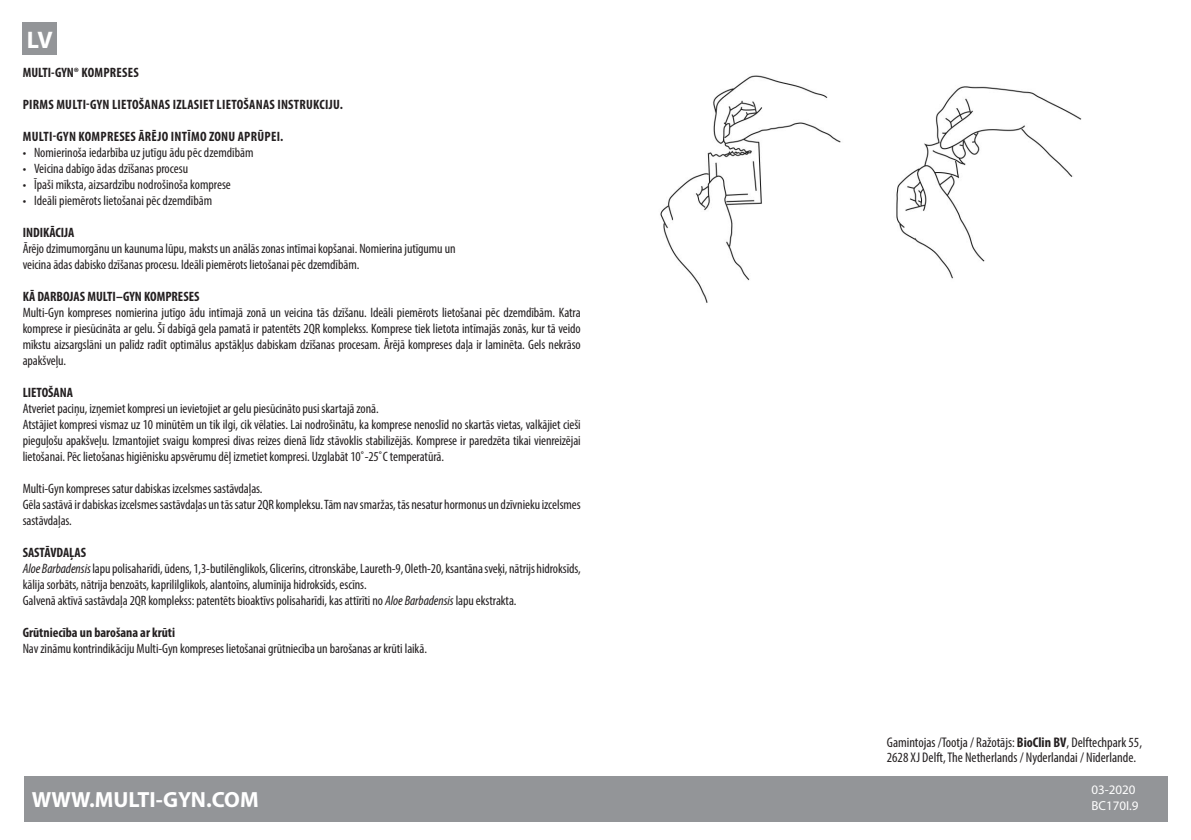
<style>
.page{position:relative;width:1191px;height:840px;background:#fff}
.page>*{position:absolute;margin:0;border:0;box-sizing:border-box;transform-origin:0 0}
.t1{font:700 24px "Myriad Pro";color:#fff}
.t2{font:700 22px "Myriad Pro";color:#fff}
.t3{font:condensed 14px/15px "Myriad Pro";color:#231f20}
.t4{font:condensed 13.6px/16px "Myriad Pro";letter-spacing:-.005em;color:#231f20;text-align:justify}
.t5{font:700 condensed 13.6px "Myriad Pro";letter-spacing:.005em;color:#231f20}
.t6{font:13px/16.6px "Myriad Pro";color:#fff}
.s1{font-style:italic}
.s2{font-weight:700}
</style>
<div class="page">
<img style="left:660px;top:75px;width:422px;height:228px">
<div style="left:23px;top:23px;width:34px;height:32px;background:#939598"></div>
<div style="left:24px;top:775px;width:1143px;height:45px;background:#939598"></div>
<p class="t1" style="left:27px;top:24px;width:27px">LV</p>
<p class="t5" style="left:23px;top:64px;width:118px">MULTI-GYN® KOMPRESES</p>
<p class="t5" style="left:23px;top:96px;width:322px">PIRMS MULTI-GYN LIETOŠANAS IZLASIET LIETOŠANAS INSTRUKCIJU.</p>
<p class="t5" style="left:23px;top:128px;width:262px">MULTI-GYN KOMPRESES ĀRĒJO INTĪMO ZONU APRŪPEI.</p>
<p class="t4" style="left:23px;top:144px;width:232px">• Nomierinoša iedarbība uz jutīgu ādu pēc dzemdībām</p>
<p class="t4" style="left:23px;top:160px;width:167px">• Veicina dabīgo ādas dzīšanas procesu</p>
<p class="t4" style="left:23px;top:176px;width:210px">• Īpaši mīksta, aizsardzību nodrošinoša komprese</p>
<p class="t4" style="left:23px;top:192px;width:191px">• Ideāli piemērots lietošanai pēc dzemdībām</p>
<p class="t5" style="left:23px;top:224px;width:53px">INDIKĀCIJA</p>
<p class="t4" style="left:23px;top:240px;width:434px">Ārējo dzimumorgānu un kaunuma lūpu, maksts un anālās zonas intīmai kopšanai. Nomierina jutīgumu un</p>
<p class="t4" style="left:23px;top:256px;width:338px">veicina ādas dabisko dzīšanas procesu. Ideāli piemērots lietošanai pēc dzemdībām.</p>
<p class="t5" style="left:23px;top:288px;width:178px">KĀ DARBOJAS MULTI–GYN KOMPRESES</p>
<p class="t4" style="left:23px;top:304px;width:559px">Multi-Gyn kompreses nomierina jutīgo ādu intīmajā zonā un veicina tās dzīšanu. Ideāli piemērots lietošanai pēc dzemdībām. Katra komprese ir piesūcināta ar gelu. Šī dabīgā gela pamatā ir patentēts 2QR komplekss. Komprese tiek lietota intīmajās zonās, kur tā veido mīkstu aizsargslāni un palīdz radīt optimālus apstākļus dabiskam dzīšanas procesam. Ārējā kompreses daļa ir laminēta. Gels nekrāso apakšveļu.</p>
<p class="t5" style="left:23px;top:384px;width:52px">LIETOŠANA</p>
<p class="t4" style="left:23px;top:400px;width:357px">Atveriet paciņu, izņemiet kompresi un ievietojiet ar gelu piesūcināto pusi skartajā zonā.</p>
<p class="t4" style="left:23px;top:416px;width:559px">Atstājiet kompresi vismaz uz 10 minūtēm un tik ilgi, cik vēlaties. Lai nodrošinātu, ka komprese nenoslīd no skartās vietas, valkājiet cieši pieguļošu apakšveļu. Izmantojiet svaigu kompresi divas reizes dienā līdz stāvoklis stabilizējās. Komprese ir paredzēta tikai vienreizējai lietošanai. Pēc lietošanas higiēnisku apsvērumu dēļ izmetiet kompresi. Uzglabāt 10˚-25˚C temperatūrā.</p>
<p class="t4" style="left:23px;top:480px;width:241px">Multi-Gyn kompreses satur dabiskas izcelsmes sastāvdaļas.</p>
<p class="t4" style="left:23px;top:496px;width:559px">Gēla sastāvā ir dabiskas izcelsmes sastāvdaļas un tās satur 2QR kompleksu. Tām nav smaržas, tās nesatur hormonus un dzīvnieku izcelsmes sastāvdaļas.</p>
<p class="t5" style="left:23px;top:544px;width:65px">SASTĀVDAĻAS</p>
<p class="t4" style="left:23px;top:560px;width:559px"><span class="s1">Aloe Barbadensis</span> lapu polisaharīdi, ūdens, 1,3-butilēnglikols, Glicerīns, citronskābe, Laureth-9, Oleth-20, ksantāna sveķi, nātrijs hidroksīds, kālija sorbāts, nātrija benzoāts, kaprililglikols, alantoīns, alumīnija hidroksīds, escīns.</p>
<p class="t4" style="left:23px;top:592px;width:495px">Galvenā aktīvā sastāvdaļa 2QR komplekss: patentēts bioaktīvs polisaharīdi, kas attīrīti no <span class="s1">Aloe Barbadensis</span> lapu ekstrakta.</p>
<p class="t5" style="left:23px;top:624px;width:154px">Grūtniecība un barošana ar krūti</p>
<p class="t4" style="left:23px;top:640px;width:406px">Nav zināmu kontrindikāciju Multi-Gyn kompreses lietošanai grūtniecība un barošanas ar krūti laikā.</p>
<p class="t3" style="left:887px;top:734px;width:257px">Gamintojas /Tootja / Ražotājs: <span class="s2">BioClin BV</span>, Delftechpark 55,<br>2628 XJ Delft, The Netherlands / Nyderlandai / Nīderlande.</p>
<p class="t2" style="left:32px;top:784px;width:228px">WWW.MULTI-GYN.COM</p>
<p class="t6" style="left:1091px;top:780px;width:49px">03-2020<br>BC170I.9</p>
</div>
